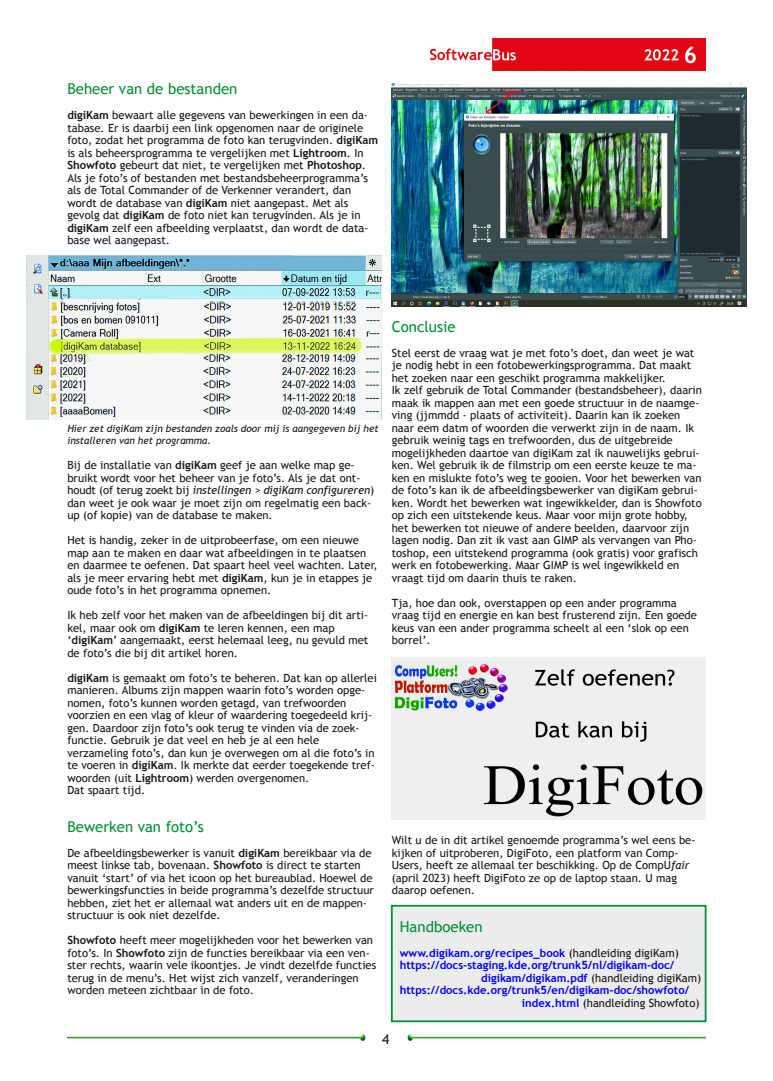
<style>
.page{position:relative;width:773px;height:1081px;background:#fff}
.page>*{position:absolute;margin:0;border:0;box-sizing:border-box;transform-origin:0 0}
.t1{font:15px "Trebuchet MS";color:#008f33}
.t2{font:13.75px "Trebuchet MS";color:#161413}
.t3{font:11.25px/12.5px "Trebuchet MS";color:#161413}
.t4{font:700 11.25px "Trebuchet MS";color:#00f}
.t5{font:italic 10px/12.5px "Trebuchet MS";color:#161413}
.s1{font-weight:700}
.s2{font-style:italic}
.s3{font-weight:400;color:#161413}
.s4{font-weight:700;color:#00f}
</style>
<div class="page">
<img style="left:431px;top:39px;width:274px;height:32px">
<img style="left:67px;top:1035px;width:299px;height:5px">
<img style="left:407px;top:1035px;width:298px;height:5px">
<img style="left:27px;top:255px;width:354px;height:165px">
<img style="left:392px;top:83px;width:354px;height:224px">
<div style="left:392px;top:906px;width:313px;height:115px;background:#ebecec"></div>
<div style="left:391px;top:905px;width:315px;height:117px;border:2px solid #008f33"></div>
<img style="left:392px;top:657px;width:313px;height:162px">
<h1 class="t1" style="left:67px;top:80px;width:171px">Beheer van de bestanden</h1>
<p class="t3" style="left:67px;top:109px;width:312px"><span class="s1">digiKam</span> bewaart alle gegevens van bewerkingen in een da‐ tabase. Er is daarbij een link opgenomen naar de originele foto, zodat het programma de foto kan terugvinden. <span class="s1">digiKam </span>is als beheersprogramma te vergelijken met <span class="s1">Lightroom</span>. In <span class="s1">Showfoto</span> gebeurt dat niet, te vergelijken met <span class="s1">Photoshop</span>.<br>Als je foto’s of bestanden met bestandsbeheerprogramma’s als de Total Commander of de Verkenner verandert, dan wordt de database van <span class="s1">digiKam</span> niet aangepast. Met als gevolg dat <span class="s1">digiKam</span> de foto niet kan terugvinden. Als je in <span class="s1">digiKam</span> zelf een afbeelding verplaatst, dan wordt de data‐ base wel aangepast.</p>
<p class="t5" style="left:67px;top:422px;width:313px">Hier zet digiKam zijn bestanden zoals door mij is aangegeven bij het installeren van het programma.</p>
<p class="t3" style="left:67px;top:459px;width:308px">Bij de installatie van <span class="s1">digiKam</span> geef je aan welke map ge‐ bruikt wordt voor het beheer van je foto’s. Als je dat ont‐ houdt (of terug zoekt bij <span class="s2">instellingen &gt; digiKam configureren</span>) dan weet je ook waar je moet zijn om regelmatig een back‐ up (of kopie) van de database te maken.</p>
<p class="t3" style="left:67px;top:534px;width:312px">Het is handig, zeker in de uitprobeerfase, om een nieuwe map aan te maken en daar wat afbeeldingen in te plaatsen en daarmee te oefenen. Dat spaart heel veel wachten. Later, als je meer ervaring hebt met <span class="s1">digiKam</span>, kun je in etappes je oude foto’s in het programma opnemen.</p>
<p class="t3" style="left:67px;top:609px;width:302px">Ik heb zelf voor het maken van de afbeeldingen bij dit arti‐ kel, maar ook om <span class="s1">digiKam</span> te leren kennen, een map ‘<span class="s1">digiKam</span>’ aangemaakt, eerst helemaal leeg, nu gevuld met de foto’s die bij dit artikel horen.</p>
<p class="t3" style="left:67px;top:671px;width:311px"><span class="s1">digiKam</span> is gemaakt om foto’s te beheren. Dat kan op allerlei manieren. Albums zijn mappen waarin foto’s worden opge‐ nomen, foto’s kunnen worden getagd, van trefwoorden voorzien en een vlag of kleur of waardering toegedeeld krij‐ gen. Daardoor zijn foto’s ook terug te vinden via de zoek‐ functie. Gebruik je dat veel en heb je al een hele verzameling foto’s, dan kun je overwegen om al die foto’s in te voeren in <span class="s1">digiKam</span>. Ik merkte dat eerder toegekende tref‐ woorden (uit <span class="s1">Lightroom</span>) werden overgenomen.<br>Dat spaart tijd.</p>
<h1 class="t1" style="left:67px;top:818px;width:138px">Bewerken van foto’s</h1>
<p class="t3" style="left:67px;top:846px;width:308px">De afbeeldingsbewerker is vanuit <span class="s1">digiKam</span> bereikbaar via de meest linkse tab, bovenaan. <span class="s1">Showfoto</span> is direct te starten vanuit ‘start’ of via het icoon op het bureaublad. Hoewel de bewerkingsfuncties in beide programma’s dezelfde structuur hebben, ziet het er allemaal wat anders uit en de mappen‐ structuur is ook niet dezelfde.</p>
<p class="t3" style="left:67px;top:934px;width:310px"><span class="s1">Showfoto</span> heeft meer mogelijkheden voor het bewerken van foto’s. In <span class="s1">Showfoto</span> zijn de functies bereikbaar via een ven‐ ster rechts, waarin vele ikoontjes. Je vindt dezelfde functies terug in de menu’s. Het wijst zich vanzelf, veranderingen worden meteen zichtbaar in de foto.</p>
<h1 class="t1" style="left:392px;top:318px;width:65px">Conclusie</h1>
<p class="t3" style="left:392px;top:346px;width:311px">Stel eerst de vraag wat je met foto’s doet, dan weet je wat je nodig hebt in een fotobewerkingsprogramma. Dat maakt het zoeken naar een geschikt programma makkelijker.<br>Ik zelf gebruik de Total Commander (bestandsbeheer), daarin maak ik mappen aan met een goede structuur in de naamge‐ ving (jjmmdd ‐ plaats of activiteit). Daarin kan ik zoeken naar eem datm of woorden die verwerkt zijn in de naam. Ik gebruik weinig tags en trefwoorden, dus de uitgebreide mogelijkheden daartoe van digiKam zal ik nauwelijks gebrui‐ ken. Wel gebruik ik de filmstrip om een eerste keuze te ma‐ ken en mislukte foto’s weg te gooien. Voor het bewerken van de foto’s kan ik de afbeeldingsbewerker van digiKam gebrui‐ ken. Wordt het bewerken wat ingewikkelder, dan is Showfoto op zich een uitstekende keus. Maar voor mijn grote hobby, het bewerken tot nieuwe of andere beelden, daarvoor zijn lagen nodig. Dan zit ik vast aan GIMP als vervangen van Pho‐ toshop, een uitstekend programma (ook gratis) voor grafisch werk en fotobewerking. Maar GIMP is wel ingewikkeld en vraagt tijd om daarin thuis te raken.</p>
<p class="t3" style="left:392px;top:596px;width:307px">Tja, hoe dan ook, overstappen op een ander programma vraag tijd en energie en kan best frusterend zijn. Een goede keus van een ander programma scheelt al een ‘slok op een borrel’.</p>
<p class="t3" style="left:392px;top:834px;width:305px">Wilt u de in dit artikel genoemde programma’s wel eens be‐ kijken of uitproberen, DigiFoto, een platform van Comp‐ Users, heeft ze allemaal ter beschikking. Op de CompU<span class="s2">fair </span>(april 2023) heeft DigiFoto ze op de laptop staan. U mag daarop oefenen.</p>
<h1 class="t1" style="left:400px;top:918px;width:84px">Handboeken</h1>
<p class="t4" style="left:400px;top:946px;width:280px">www.digikam.org/recipes_book <span class="s3">(handleiding digiKam)</span></p>
<p class="t4" style="left:400px;top:959px;width:276px">https://docs‐staging.kde.org/trunk5/nl/digikam‐doc/</p>
<p class="t3" style="left:481px;top:971px;width:221px"><span class="s4">digikam/digikam.pdf</span> (handleiding digiKam)</p>
<p class="t4" style="left:400px;top:984px;width:291px">https://docs.kde.org/trunk5/en/digikam‐doc/showfoto/</p>
<p class="t3" style="left:522px;top:996px;width:179px"><span class="s4">index.html</span> (handleiding Showfoto)</p>
<p class="t2" style="left:382px;top:1031px;width:9px">4</p>
</div>
